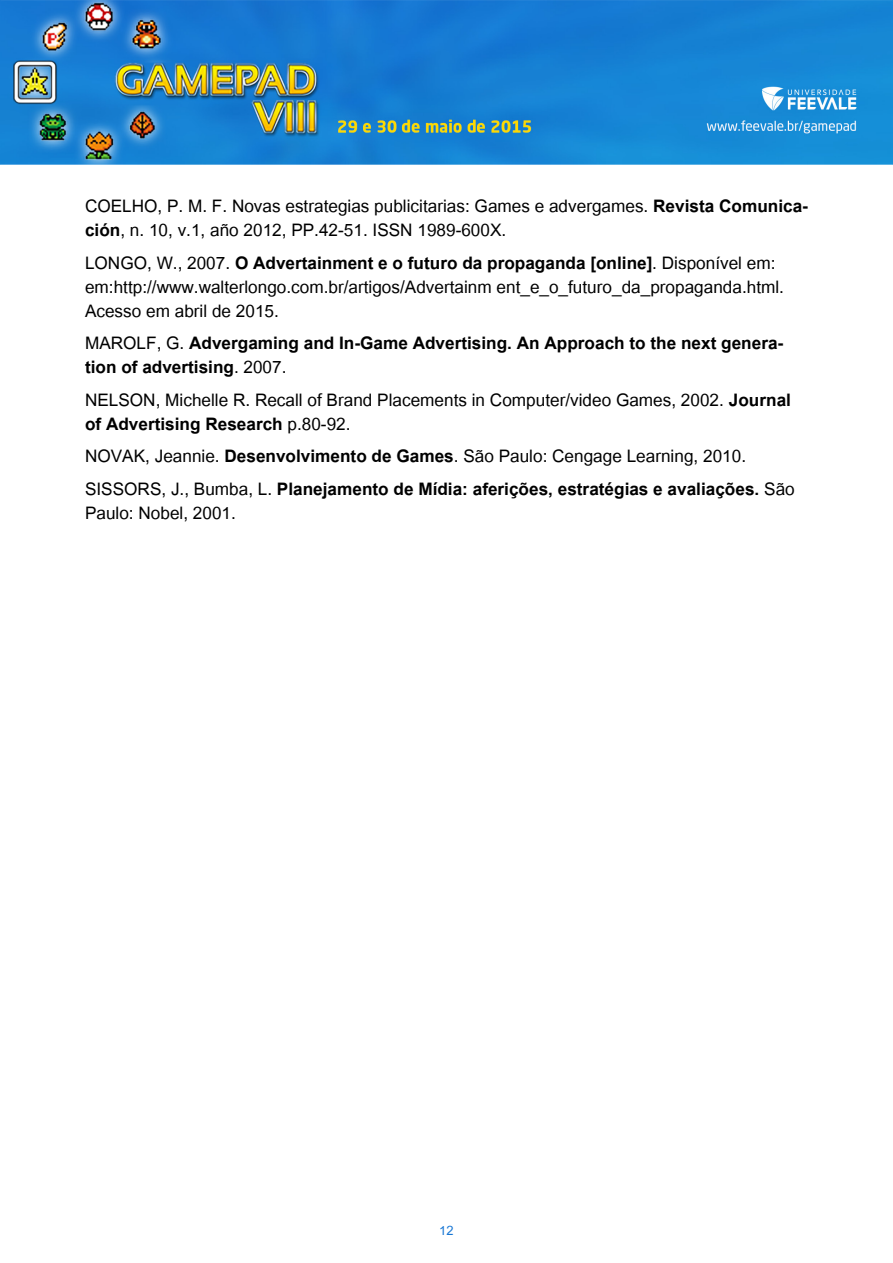
<style>
.page{position:relative;width:893px;height:1263px;background:#fff}
.page>*{position:absolute;margin:0;border:0;box-sizing:border-box;transform-origin:0 0}
.t1{font:24px/24px "Utsaah";color:#000}
.t2{font:700 24px/24px "Utsaah";color:#000}
.t3{font:18px "Utsaah";color:#1676d4}
.s1{font-weight:700}
.s2{font-weight:400}
</style>
<div class="page">
<img style="left:0;top:0;width:893px;height:165px">
<p class="t1" style="left:85px;top:196px;width:724px">COELHO, P. M. F. Novas estrategias publicitarias: Games e advergames. <span class="s1">Revista Comunica&shy;ción</span>, n. 10, v.1, año 2012, PP.42-51. ISSN 1989-600X.</p>
<p class="t1" style="left:85px;top:253px;width:700px">LONGO, W., 2007. <span class="s1">O Advertainment e o futuro da propaganda [online]</span>. Disponível em: em:http://www.walterlongo.com.br/artigos/Advertainm ent_e_o_futuro_da_propaganda.html.<br>Acesso em abril de 2015.</p>
<p class="t2" style="left:85px;top:333px;width:700px"><span class="s2">MAROLF, G.</span> Advergaming and In-Game Advertising. An Approach to the next genera&shy;tion of advertising<span class="s2">. 2007.</span></p>
<p class="t1" style="left:85px;top:390px;width:707px">NELSON, Michelle R. Recall of Brand Placements in Computer/video Games, 2002. <span class="s1">Journal of Advertising Research</span> p.80-92.</p>
<p class="t2" style="left:85px;top:441px;width:711px;line-height:32.5px"><span class="s2">NOVAK, Jeannie.</span> Desenvolvimento de Games<span class="s2">. São Paulo: Cengage Learning, 2010.<br>SISSORS, J., Bumba, L.</span> Planejamento de Mídia: aferições, estratégias e avaliações. <span class="s2">São</span></p>
<p class="t1" style="left:85px;top:503px;width:152px">Paulo: Nobel, 2001.</p>
<p class="t3" style="left:439px;top:1221px;width:16px">12</p>
</div>
